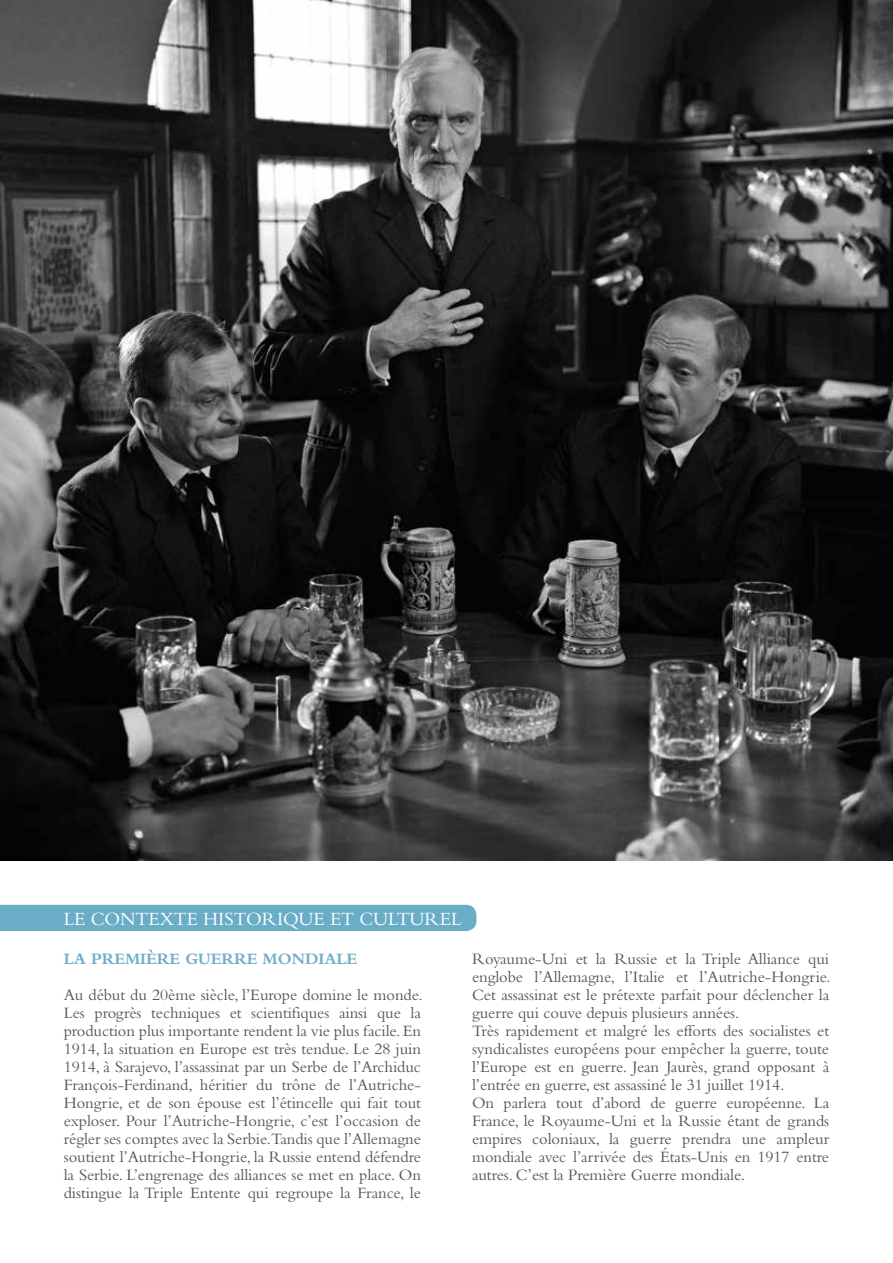
<style>
.page{position:relative;width:893px;height:1263px;background:#fff}
.page>*{position:absolute;margin:0;border:0;box-sizing:border-box;transform-origin:0 0}
.t1{font:19.5px "Bembo";letter-spacing:-.005em;color:#fff}
.t2{font:16.5px/18px "Bembo";letter-spacing:-.005em;color:#565656;text-align:justify}
.t3{font:700 16.5px "Bembo";letter-spacing:-.005em;color:#70adc9}
</style>
<div class="page">
<div style="left:0;top:905px;width:476px;height:26px;background:#6aadc7"></div>
<img style="left:0;top:0;width:893px;height:860px">
<p class="t1" style="left:64px;top:908px;width:399px">LE CONTEXTE HISTORIQUE ET CULTUREL</p>
<p class="t3" style="left:64px;top:950px;width:295px">LA PREMIÈRE GUERRE MONDIALE</p>
<p class="t2" style="left:64px;top:986px;width:360px">Au début du 20ème siècle, l’Europe domine le monde.<br>Les progrès techniques et scientifiques ainsi que la production plus importante rendent la vie plus facile. En 1914, la situation en Europe est très tendue. Le 28 juin 1914, à Sarajevo, l’assassinat par un Serbe de l’Archiduc François-Ferdinand, héritier du trône de l’Autriche-Hongrie, et de son épouse est l’étincelle qui fait tout exploser. Pour l’Autriche-Hongrie, c’est l’occasion de régler ses comptes avec la Serbie.Tandis que l’Allemagne soutient l’Autriche-Hongrie, la Russie entend défendre la Serbie. L’engrenage des alliances se met en place. On distingue la Triple Entente qui regroupe la France, le</p>
<p class="t2" style="left:472px;top:950px;width:360px;text-align:left">Royaume-Uni et la Russie et la Triple Alliance qui englobe l’Allemagne, l’Italie et l’Autriche-Hongrie.<br>Cet assassinat est le prétexte parfait pour déclencher la guerre qui couve depuis plusieurs années.<br>Très rapidement et malgré les efforts des socialistes et syndicalistes européens pour empêcher la guerre, toute l’Europe est en guerre. Jean Jaurès, grand opposant à l’entrée en guerre, est assassiné le 31 juillet 1914.<br>On parlera tout d’abord de guerre européenne. La France, le Royaume-Uni et la Russie étant de grands empires coloniaux, la guerre prendra une ampleur mondiale avec l’arrivée des États-Unis en 1917 entre autres. C’est la Première Guerre mondiale.</p>
</div>
